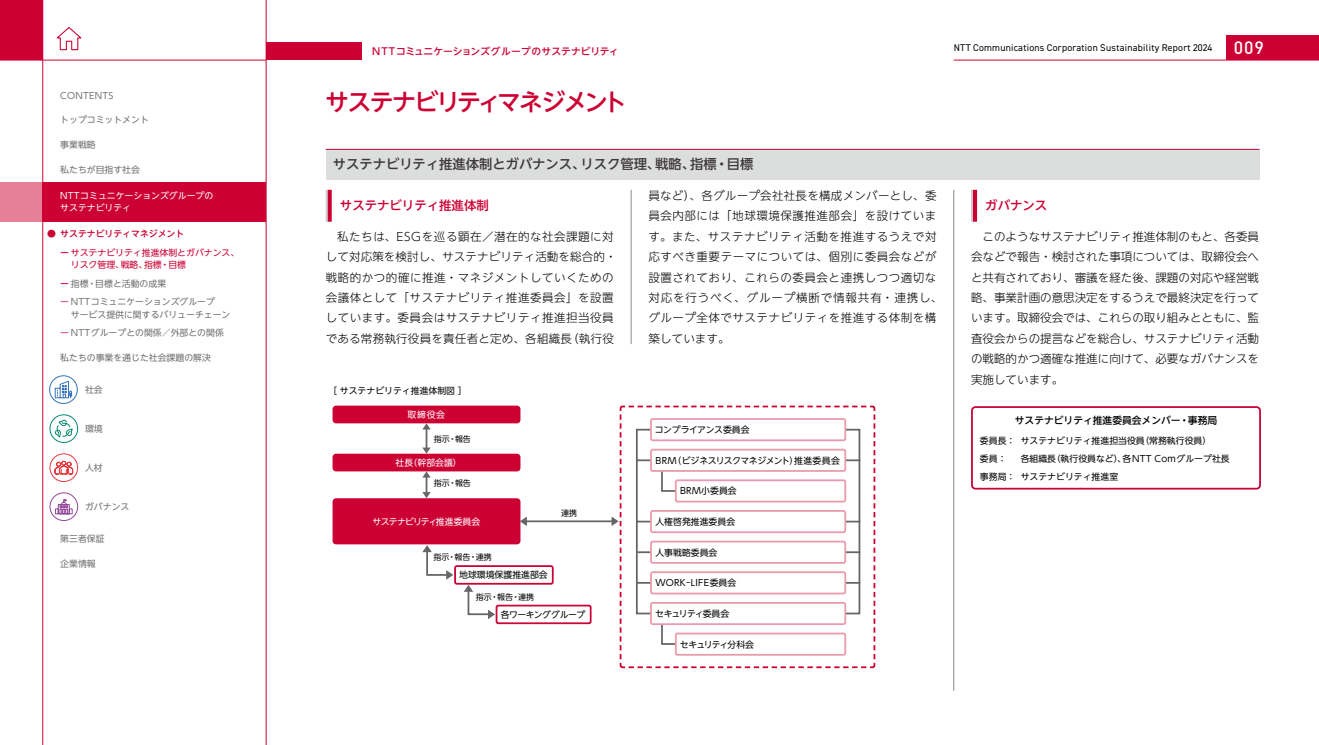
<style>
.page{position:relative;width:1319px;height:745px;background:#fff}
.page>*{position:absolute;margin:0;border:0;box-sizing:border-box;transform-origin:0 0}
.t1{font:500 23.88px "UD Shin Go NT Pro";letter-spacing:-.08em;color:#c03}
.t2{font:500 13.25px "UD Shin Go NT Pro";color:#3e3a39}
.t3{font:500 12.38px "UD Shin Go NT Pro";color:#c03}
.t4{font:300 11.5px/20.4px "UD Shin Go NT Pro";letter-spacing:.045em;color:#000}
.t5{font:9.75px "DIN2014";letter-spacing:.03em;color:#000}
.t6{font:500 9.75px "UD Shin Go NT Pro";letter-spacing:.01em;color:#c03}
.t7{font:500 9.75px "UD Shin Go NT Pro";color:#000}
.t8{font:8.88px/18.6px "UD Shin Go NT Pro";color:#727171}
.t9{font:8.88px/17.8px "UD Shin Go NT Pro";color:#000}
.t10{font:8.88px/12.4px "UD Shin Go NT Pro";color:#fff}
.t11{font:8.88px/18.6px "UD Shin Go NT Pro";color:#c03}
.t12{font:8.88px "UD Shin Go NT Pro";letter-spacing:-.045em;color:#000}
.t13{font:8.88px "UD Shin Go NT Pro";letter-spacing:-.1em;color:#000}
.t14{font:8.88px "UD Shin Go NT Pro";letter-spacing:-.075em;color:#fff}
.t15{font:8.88px "UD Shin Go NT Pro";letter-spacing:.03em;color:#000}
.t16{font:8.88px "UD Shin Go NT Pro";letter-spacing:-.035em;color:#000}
.t17{font:8.88px "UD Shin Go NT Pro";letter-spacing:-.05em;color:#000}
.t18{font:8.88px "UD Shin Go NT Pro";letter-spacing:.03em;color:#727171}
.t19{font:8px "UD Shin Go NT Pro";color:#000}
.s1{font-family:"DIN";font-weight:500;font-size:17.75px;color:#fff}
.s2{font-weight:500}
.s3{color:#c03}
.s4{font-weight:500;color:#c03}
.s5{font-weight:500;color:#db4d70}
</style>
<div class="page">
<div style="left:970px;top:406px;width:290px;height:83px;border:2px solid #c03;border-radius:4px"></div>
<div style="left:332px;top:405px;width:188px;height:18px;background:#c03;border-radius:4px"></div>
<div style="left:332px;top:453px;width:188px;height:18px;background:#c03;border-radius:4px"></div>
<div style="left:332px;top:498px;width:188px;height:46px;background:#c03;border-radius:4px"></div>
<svg style="left:422px;top:423px;width:8px;height:6px"></svg>
<svg style="left:422px;top:447px;width:8px;height:6px"></svg>
<hr style="left:425px;top:426px;width:2px;height:23px;background:#666">
<svg style="left:422px;top:471px;width:8px;height:27px"></svg>
<svg style="left:520px;top:516px;width:7px;height:9px"></svg>
<hr style="left:524px;top:520px;width:89px;height:2px;background:#666">
<svg style="left:422px;top:544px;width:31px;height:35px"></svg>
<div style="left:454px;top:565px;width:99px;height:19px;border:2px solid #c03;border-radius:2px"></div>
<div style="left:495px;top:604px;width:96px;height:19px;border:2px solid #c03;border-radius:2px"></div>
<svg style="left:463px;top:584px;width:32px;height:34px"></svg>
<svg style="left:611px;top:516px;width:7px;height:10px"></svg>
<svg style="left:618px;top:405px;width:258px;height:263px"></svg>
<svg style="left:660px;top:471px;width:17px;height:21px"></svg>
<svg style="left:635px;top:427px;width:18px;height:188px"></svg>
<svg style="left:842px;top:427px;width:19px;height:188px"></svg>
<svg style="left:660px;top:624px;width:17px;height:21px"></svg>
<div style="left:651px;top:419px;width:194px;height:21px;background:#fff;border-radius:2px"></div>
<div style="left:650px;top:418px;width:196px;height:23px;border:2px solid #eb99ad;border-radius:2px"></div>
<div style="left:651px;top:449px;width:194px;height:21px;background:#fff;border-radius:2px"></div>
<div style="left:650px;top:448px;width:196px;height:23px;border:2px solid #eb99ad;border-radius:2px"></div>
<div style="left:651px;top:510px;width:194px;height:22px;background:#fff;border-radius:2px"></div>
<div style="left:650px;top:509px;width:196px;height:23px;border:2px solid #eb99ad;border-radius:2px"></div>
<div style="left:651px;top:541px;width:194px;height:21px;background:#fff;border-radius:2px"></div>
<div style="left:650px;top:540px;width:196px;height:23px;border:2px solid #eb99ad;border-radius:2px"></div>
<div style="left:651px;top:602px;width:194px;height:21px;background:#fff;border-radius:2px"></div>
<div style="left:650px;top:601px;width:196px;height:23px;border:2px solid #eb99ad;border-radius:2px"></div>
<div style="left:675px;top:480px;width:170px;height:21px;background:#fff;border-radius:2px"></div>
<div style="left:674px;top:479px;width:172px;height:23px;border:2px solid #eb99ad;border-radius:2px"></div>
<div style="left:675px;top:633px;width:170px;height:21px;background:#fff;border-radius:2px"></div>
<div style="left:674px;top:632px;width:172px;height:23px;border:2px solid #eb99ad;border-radius:2px"></div>
<div style="left:651px;top:572px;width:194px;height:21px;background:#fff;border-radius:2px"></div>
<div style="left:650px;top:571px;width:196px;height:23px;border:2px solid #eb99ad;border-radius:2px"></div>
<div style="left:326px;top:149px;width:933px;height:30px;background:#dcdddd"></div>
<hr style="left:326px;top:149px;width:933px;height:1px;background:#c03">
<div style="left:327px;top:190px;width:5px;height:31px;background:#c03"></div>
<hr style="left:326px;top:190px;width:1px;height:31px;background:#c9caca">
<svg style="left:972px;top:190px;width:4px;height:31px"></svg>
<hr style="left:970px;top:190px;width:2px;height:31px;background:#c9caca">
<hr style="left:953px;top:60px;width:365px;height:1px;background:#c03">
<div style="left:1226px;top:35px;width:92px;height:25px;background:#c03"></div>
<svg style="left:56px;top:27px;width:26px;height:24px"></svg>
<svg style="left:50px;top:414px;width:28px;height:28px"></svg>
<div style="left:50px;top:414px;width:28px;height:28px;border:1px solid #008a6c;border-radius:50%"></div>
<svg style="left:55px;top:418px;width:19px;height:20px"></svg>
<svg style="left:50px;top:453px;width:28px;height:28px"></svg>
<div style="left:50px;top:453px;width:28px;height:28px;border:1px solid #e8383d;border-radius:50%"></div>
<svg style="left:54px;top:460px;width:19px;height:14px"></svg>
<svg style="left:50px;top:492px;width:28px;height:28px"></svg>
<div style="left:50px;top:492px;width:28px;height:28px;border:1px solid #924898;border-radius:50%"></div>
<svg style="left:55px;top:498px;width:18px;height:16px"></svg>
<svg style="left:50px;top:375px;width:27px;height:28px"></svg>
<div style="left:49px;top:375px;width:29px;height:28px;border:1px solid #3071b9;border-radius:50%"></div>
<svg style="left:54px;top:380px;width:18px;height:18px"></svg>
<div style="left:0;top:182px;width:43px;height:39px;background:#e68099"></div>
<div style="left:43px;top:182px;width:223px;height:39px;background:#c03"></div>
<hr style="left:43px;top:0;width:1px;height:744px;background:#c03">
<hr style="left:0;top:60px;width:266px;height:1px;background:#c03">
<div style="left:0;top:0;width:43px;height:60px;background:#c03"></div>
<hr style="left:266px;top:0;width:1px;height:744px;background:#c03">
<div style="left:266px;top:43px;width:95px;height:17px;background:#c03"></div>
<hr style="left:630px;top:190px;width:1px;height:154px;background:#898989">
<hr style="left:953px;top:190px;width:1px;height:500px;background:#898989">
<p class="t6" style="left:372px;top:43px;width:248px">NTTコミュニケーションズグループのサステナビリティ</p>
<p class="t5" style="left:953px;top:42px;width:312px">NTT Communications Corporation Sustainability Report 2024 <span class="s1">009</span></p>
<p class="t18" style="left:60px;top:88px;width:55px">CONTENTS</p>
<p class="t8" style="left:60px;top:110px;width:90px">トップコミットメント</p>
<p class="t8" style="left:60px;top:135px;width:37px">事業戦略</p>
<p class="t8" style="left:60px;top:160px;width:81px">私たちが目指す社会</p>
<p class="t10" style="left:60px;top:189px;width:154px">NTTコミュニケーションズグループのサステナビリティ</p>
<p class="t11" style="left:60px;top:224px;width:180px;text-indent:-13px">● <span class="s2">サステナビリティマネジメント<br>ー</span>サステナビリティ推進体制とガバナンス、</p>
<p class="t8" style="left:60px;top:255px;width:156px;text-indent:11px"><span class="s3">リスク管理、戦略、指標・目標<br></span><span class="s4">ー</span>指標・目標と活動の成果<br><span class="s5">ー</span> NTTコミュニケーションズグループ</p>
<p class="t8" style="left:60px;top:304px;width:172px;text-indent:11px">サービス提供に関するバリューチェーン<span class="s5">ー</span> NTTグループとの関係／外部との関係</p>
<p class="t8" style="left:60px;top:348px;width:152px">私たちの事業を通じた社会課題の解決</p>
<p class="t8" style="left:85px;top:380px;width:19px">社会</p>
<p class="t8" style="left:85px;top:419px;width:19px">環境</p>
<p class="t8" style="left:85px;top:458px;width:19px">人材</p>
<p class="t8" style="left:85px;top:496px;width:46px">ガバナンス</p>
<p class="t8" style="left:60px;top:528px;width:46px">第三者保証</p>
<p class="t8" style="left:60px;top:553px;width:37px">企業情報</p>
<h1 class="t1" style="left:325px;top:82px;width:303px">サステナビリティマネジメント</h1>
<p class="t2" style="left:333px;top:153px;width:422px">サステナビリティ推進体制とガバナンス、リスク管理、戦略、指標・目標</p>
<p class="t3" style="left:340px;top:195px;width:150px">サステナビリティ推進体制</p>
<p class="t3" style="left:985px;top:195px;width:64px">ガバナンス</p>
<p class="t4" style="left:648px;top:185px;width:295px">員など）、各グループ会社社長を構成メンバーとし、委員会内部には「地球環境保護推進部会」を設けています。また、サステナビリティ活動を推進するうえで対応すべき重要テーマについては、個別に委員会などが設置されており、これらの委員会と連携しつつ適切な対応を行うべく、グループ横断で情報共有・連携し、グループ全体でサステナビリティを推進する体制を構築しています。</p>
<p class="t4" style="left:326px;top:225px;width:292px;text-indent:12px">私たちは、ESGを巡る顕在／潜在的な社会課題に対して対応策を検討し、サステナビリティ活動を総合的・戦略的かつ的確に推進・マネジメントしていくための会議体として「サステナビリティ推進委員会」を設置しています。委員会はサステナビリティ推進担当役員である常務執行役員を責任者と定め、各組織長（執行役</p>
<p class="t4" style="left:970px;top:225px;width:289px;text-align:justify;text-indent:12px">このようなサステナビリティ推進体制のもと、各委員会などで報告・検討された事項については、取締役会へと共有されており、審議を経た後、課題の対応や経営戦略、事業計画の意思決定をするうえで最終決定を行っています。取締役会では、これらの取り組みとともに、監査役会からの提言などを総合し、サステナビリティ活動の戦略的かつ適確な推進に向けて、必要なガバナンスを実施しています。</p>
<p class="t9" style="left:328px;top:381px;width:140px">［サステナビリティ推進体制図］</p>
<p class="t19" style="left:434px;top:432px;width:39px">指示・報告</p>
<p class="t19" style="left:434px;top:476px;width:39px">指示・報告</p>
<p class="t10" style="left:407px;top:408px;width:39px">取締役会</p>
<p class="t10" style="left:395px;top:456px;width:68px">社長（幹部会議）</p>
<p class="t7" style="left:1014px;top:412px;width:204px">サステナビリティ推進委員会メンバー・事務局</p>
<p class="t9" style="left:979px;top:431px;width:233px">委員長： サステナビリティ推進担当役員（常務執行役員）委員：</p>
<p class="t16" style="left:655px;top:422px;width:96px">コンプライアンス委員会</p>
<p class="t12" style="left:655px;top:453px;width:186px">BRM（ビジネスリスクマネジメント）推進委員会</p>
<p class="t9" style="left:979px;top:449px;width:251px;text-indent:41px">各組織長（執行役員など）、各NTT Comグループ社長事務局： サステナビリティ推進室</p>
<p class="t9" style="left:680px;top:481px;width:58px">BRM小委員会</p>
<p class="t14" style="left:372px;top:514px;width:109px">サステナビリティ推進委員会</p>
<p class="t19" style="left:561px;top:505px;width:17px">連携</p>
<p class="t19" style="left:433px;top:550px;width:60px">指示・報告・連携</p>
<p class="t9" style="left:459px;top:565px;width:90px">地球環境保護推進部会</p>
<p class="t17" style="left:500px;top:606px;width:86px">各ワーキンググループ</p>
<p class="t19" style="left:476px;top:590px;width:60px">指示・報告・連携</p>
<p class="t9" style="left:655px;top:512px;width:81px">人権啓発推進委員会</p>
<p class="t9" style="left:655px;top:542px;width:64px">人事戦略委員会</p>
<p class="t15" style="left:655px;top:575px;width:82px">WORK-LIFE委員会</p>
<p class="t13" style="left:655px;top:606px;width:76px">セキュリティ委員会</p>
<p class="t13" style="left:679px;top:636px;width:76px">セキュリティ分科会</p>
</div>
